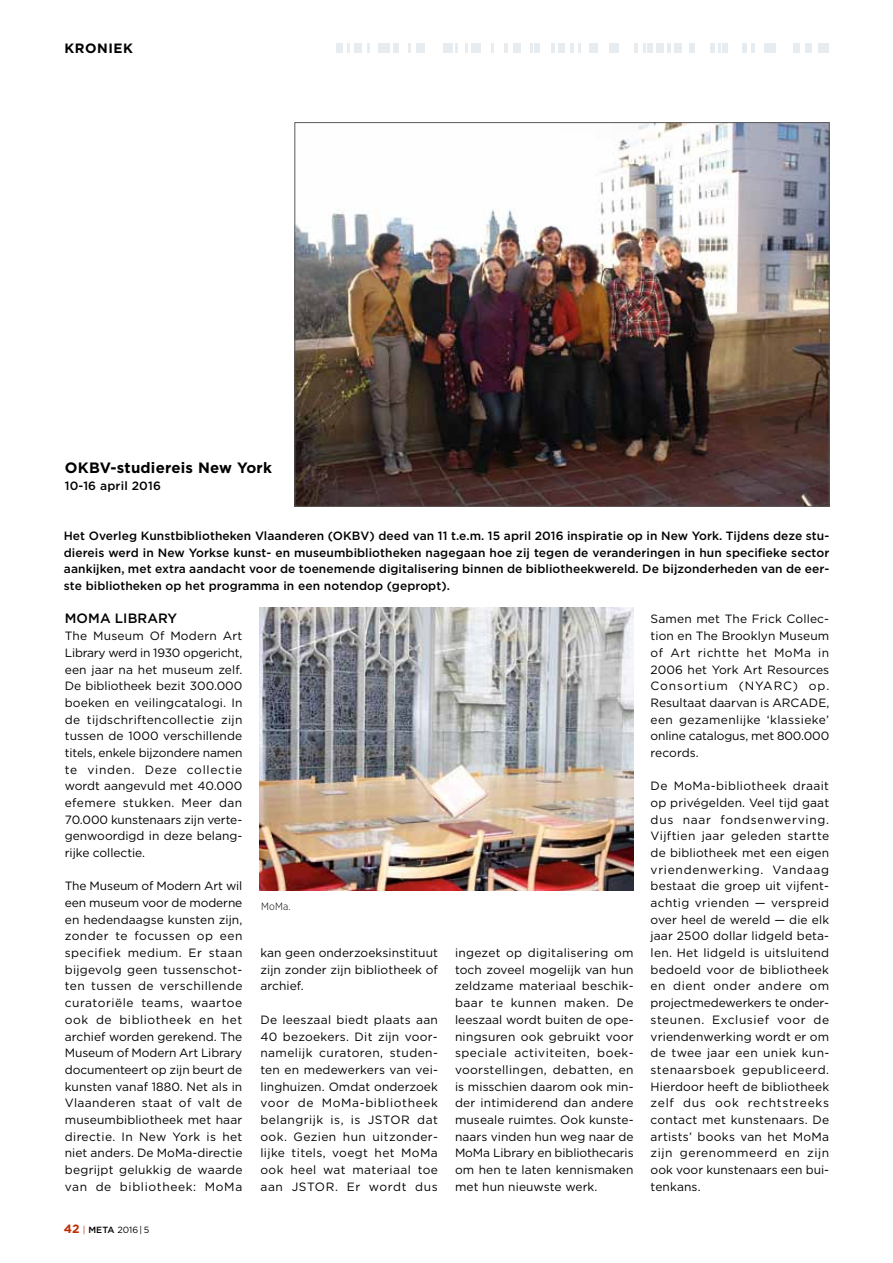
<style>
.page{position:relative;width:893px;height:1263px;background:#fff}
.page>*{position:absolute;margin:0;border:0;box-sizing:border-box;transform-origin:0 0}
.t1{font:700 15px "Gotham";color:#000}
.t2{font:500 13.5px "Gotham";letter-spacing:.005em;color:#000}
.t3{font:700 13.5px "Gotham";letter-spacing:.04em;color:#000}
.t4{font:12px/16.6px "Gotham";letter-spacing:.005em;color:#000;text-align:justify}
.t5{font:500 12px/16.6px "Gotham";letter-spacing:.005em;color:#000;text-align:justify}
.t6{font:300 10.5px "Gotham Narrow";color:#000}
.t7{font:9px "Gotham";color:#000}
.s1{font-weight:700;font-size:12px;color:#c02d05}
.s2{color:#c02d05}
.s3{font-weight:500}
</style>
<div class="page">
<svg style="left:743px;top:44px;width:12px;height:9px"></svg>
<div style="left:805px;top:44px;width:6px;height:9px;background:#e7ecf0"></div>
<div style="left:763px;top:44px;width:12px;height:9px;background:#e7ecf0"></div>
<div style="left:818px;top:44px;width:11px;height:9px;background:#e7ecf0"></div>
<div style="left:793px;top:44px;width:6px;height:9px;background:#e7ecf0"></div>
<svg style="left:465px;top:44px;width:3px;height:9px"></svg>
<svg style="left:367px;top:44px;width:2px;height:9px"></svg>
<div style="left:656px;top:44px;width:7px;height:9px;background:#e7ecf0"></div>
<svg style="left:408px;top:44px;width:3px;height:9px"></svg>
<svg style="left:570px;top:44px;width:11px;height:9px"></svg>
<div style="left:674px;top:44px;width:8px;height:9px;background:#e7ecf0"></div>
<svg style="left:667px;top:44px;width:4px;height:9px"></svg>
<div style="left:336px;top:44px;width:6px;height:9px;background:#e7ecf0"></div>
<svg style="left:504px;top:44px;width:4px;height:9px"></svg>
<svg style="left:347px;top:44px;width:3px;height:9px"></svg>
<div style="left:513px;top:44px;width:8px;height:9px;background:#e7ecf0"></div>
<div style="left:354px;top:44px;width:7px;height:9px;background:#e7ecf0"></div>
<div style="left:558px;top:44px;width:7px;height:9px;background:#e7ecf0"></div>
<div style="left:648px;top:44px;width:5px;height:9px;background:#e7ecf0"></div>
<div style="left:416px;top:44px;width:9px;height:9px;background:#e7ecf0"></div>
<div style="left:589px;top:44px;width:9px;height:9px;background:#e7ecf0"></div>
<div style="left:689px;top:44px;width:5px;height:9px;background:#e7ecf0"></div>
<div style="left:471px;top:44px;width:10px;height:9px;background:#e7ecf0"></div>
<div style="left:610px;top:44px;width:9px;height:9px;background:#e7ecf0"></div>
<div style="left:723px;top:44px;width:5px;height:9px;background:#e7ecf0"></div>
<svg style="left:718px;top:44px;width:3px;height:9px"></svg>
<div style="left:710px;top:44px;width:5px;height:9px;background:#e7ecf0"></div>
<div style="left:535px;top:44px;width:5px;height:9px;background:#e7ecf0"></div>
<div style="left:378px;top:44px;width:12px;height:9px;background:#e7ecf0"></div>
<div style="left:443px;top:44px;width:9px;height:9px;background:#e7ecf0"></div>
<svg style="left:491px;top:44px;width:2px;height:9px"></svg>
<svg style="left:551px;top:44px;width:4px;height:9px"></svg>
<svg style="left:635px;top:44px;width:11px;height:9px"></svg>
<svg style="left:530px;top:44px;width:3px;height:9px"></svg>
<div style="left:394px;top:44px;width:5px;height:9px;background:#e7ecf0"></div>
<svg style="left:456px;top:44px;width:2px;height:9px"></svg>
<img style="left:259px;top:607px;width:375px;height:283px">
<img style="left:296px;top:124px;width:532px;height:381px">
<p class="t3" style="left:64px;top:40px;width:70px">kroniek</p>
<p class="t1" style="left:65px;top:458px;width:209px">OKBV-studiereis New York</p>
<p class="t5" style="left:65px;top:477px;width:98px">10-16 april 2016</p>
<p class="t5" style="left:64px;top:527px;width:767px">Het Overleg Kunstbibliotheken Vlaanderen (OKBV) deed van 11 t.e.m. 15 april 2016 inspiratie op in New York. Tijdens deze stu&shy;diereis werd in New Yorkse kunst- en museumbibliotheken nagegaan hoe zij tegen de veranderingen in hun specifieke sector aankijken, met extra aandacht voor de toenemende digitalisering binnen de bibliotheekwereld. De bijzonderheden van de eer&shy;ste bibliotheken op het programma in een notendop (gepropt).</p>
<p class="t2" style="left:65px;top:610px;width:113px">MoMa Library</p>
<p class="t4" style="left:65px;top:627px;width:179px">The Museum Of Modern Art Library werd in 1930 opgericht, een jaar na het museum zelf.<br>De bibliotheek bezit 300.000 boeken en veilingcatalogi. In de tijdschriftencollectie zijn tussen de 1000 verschillende titels, enkele bijzondere namen te vinden. Deze collectie wordt aangevuld met 40.000 efemere stukken. Meer dan 70.000 kunstenaars zijn verte&shy;genwoordigd in deze belang&shy;rijke collectie.</p>
<p class="t4" style="left:65px;top:877px;width:179px">The Museum of Modern Art wil een museum voor de moderne en hedendaagse kunsten zijn, zonder te focussen op een specifiek medium. Er staan bijgevolg geen tussenschot&shy;ten tussen de verschillende curatoriële teams, waartoe ook de bibliotheek en het archief worden gerekend. The Museum of Modern Art Library documenteert op zijn beurt de kunsten vanaf 1880. Net als in Vlaanderen staat of valt de museumbibliotheek met haar directie. In New York is het niet anders. De MoMa-directie begrijpt gelukkig de waarde van de bibliotheek: MoMa</p>
<p class="t4" style="left:651px;top:611px;width:180px;text-align:left">Samen met The Frick Collec&shy;tion en The Brooklyn Museum of Art richtte het MoMa in<br>2006 het York Art Resources<br>Consortium (NYARC) op.<br>Resultaat daarvan is ARCADE, een gezamenlijke ‘klassieke’ online catalogus, met 800.000 records.</p>
<p class="t4" style="left:651px;top:777px;width:180px">De MoMa-bibliotheek draait op privégelden. Veel tijd gaat dus naar fondsenwerving.<br>Vijftien jaar geleden startte de bibliotheek met een eigen vriendenwerking. Vandaag bestaat die groep uit vijfent&shy;achtig vrienden — verspreid over heel de wereld — die elk jaar 2500 dollar lidgeld beta&shy;len. Het lidgeld is uitsluitend bedoeld voor de bibliotheek en dient onder andere om projectmedewerkers te onder&shy;steunen. Exclusief voor de vriendenwerking wordt er om de twee jaar een uniek kun&shy;stenaarsboek gepubliceerd.<br>Hierdoor heeft de bibliotheek zelf dus ook rechtstreeks contact met kunstenaars. De artists’ books van het MoMa zijn gerenommeerd en zijn ook voor kunstenaars een bui&shy;tenkans.</p>
<p class="t6" style="left:261px;top:900px;width:31px">MoMa.</p>
<p class="t4" style="left:455px;top:944px;width:180px">ingezet op digitalisering om toch zoveel mogelijk van hun zeldzame materiaal beschik&shy;baar te kunnen maken. De leeszaal wordt buiten de ope&shy;ningsuren ook gebruikt voor speciale activiteiten, boek&shy;voorstellingen, debatten, en is misschien daarom ook min&shy;der intimiderend dan andere museale ruimtes. Ook kunste&shy;naars vinden hun weg naar de MoMa Library en bibliothecaris om hen te laten kennismaken met hun nieuwste werk.</p>
<p class="t4" style="left:260px;top:944px;width:179px">kan geen onderzoeksinstituut zijn zonder zijn bibliotheek of archief.</p>
<p class="t4" style="left:260px;top:1011px;width:179px">De leeszaal biedt plaats aan 40 bezoekers. Dit zijn voor&shy;namelijk curatoren, studen&shy;ten en medewerkers van vei&shy;linghuizen. Omdat onderzoek voor de MoMa-bibliotheek belangrijk is, is JSTOR dat ook. Gezien hun uitzonder&shy;lijke titels, voegt het MoMa ook heel wat materiaal toe aan JSTOR. Er wordt dus</p>
<p class="t7" style="left:64px;top:1224px;width:87px"><span class="s1">42</span> <span class="s2">|</span> <span class="s3">META</span> 2016 | 5</p>
</div>
